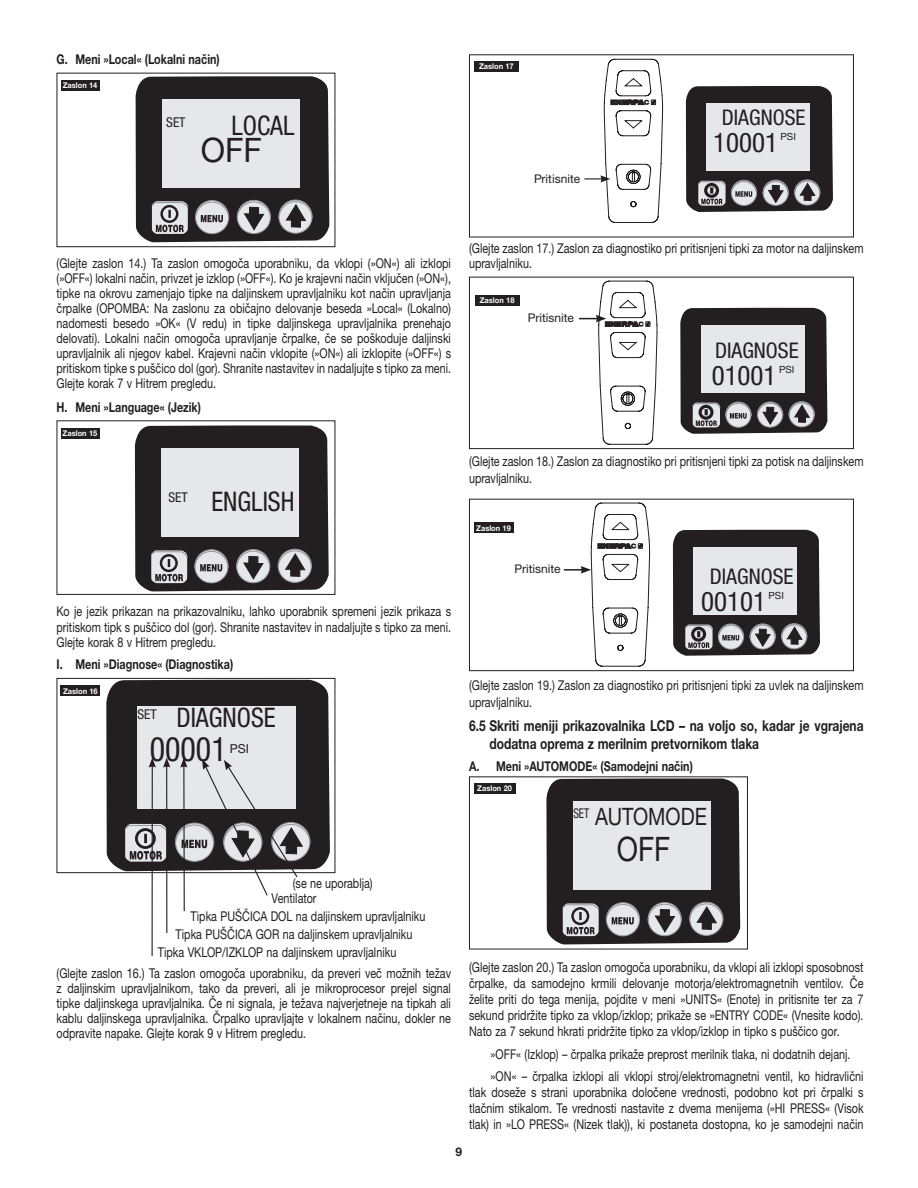
<style>
.page{position:relative;width:918px;height:1188px;background:#fff}
.page>*{position:absolute;margin:0;border:0;box-sizing:border-box;transform-origin:0 0}
.t1{font:condensed 33.75px "Helvetica Neue LTW1 G";color:#231f20;scale:.95 1}
.t2{font:33.75px "Helvetica Neue LTW1 G";color:#231f20;scale:.95 1}
.t3{font:33.75px "Helvetica Neue LTW1 G";color:#231f20;scale:.83 1}
.t4{font:condensed 27px "Helvetica Neue LTW1 G";color:#231f20;scale:.95 1}
.t5{font:condensed 27px "Helvetica Neue LTW1 G";color:#231f20}
.t6{font:24px "Helvetica Neue LTW1 G";color:#231f20;scale:.83 1}
.t7{font:condensed 21.6px "Helvetica Neue LTW1 G";color:#231f20}
.Subtitle{font:700 15px/18px "Helvetica Neue LTW1 G";color:#231f20;scale:.8 1}
.TEXT{font:13.5px/15px "Helvetica Neue LTW1 G";color:#231f20;text-align:justify;scale:.8 1}
.Subtitle-2{font:700 13.5px "Helvetica Neue LTW1 G";color:#231f20;scale:.8 1}
.Numbers{font:700 13.5px "Helvetica Neue LTW1 G";color:#231f20;scale:.8 1}
.t8{font:condensed 13.5px "Helvetica Neue LTW1 G";color:#231f20}
.t9{font:12.3px "Helvetica Neue LTW1 G";color:#231f20}
.t10{font:12px "Helvetica Neue LTW1 G";color:#231f20}
.t11{font:700 12px "Helvetica Neue LTW1 G";color:#231f20}
.t12{font:9.9px "Helvetica Neue LTW1 G";color:#231f20}
.t13{font:700 7.8px "Helvetica Neue LTW1 G";color:#fff;scale:.95 1}
</style>
<div class="page">
<svg style="left:136px;top:76px;width:193px;height:166px"></svg>
<div style="left:57px;top:73px;width:278px;height:174px;border:1px solid #231f20"></div>
<svg style="left:135px;top:425px;width:194px;height:166px"></svg>
<div style="left:57px;top:420px;width:278px;height:175px;border:1px solid #231f20"></div>
<div style="left:57px;top:678px;width:278px;height:195px;border:1px solid #231f20"></div>
<svg style="left:686px;top:86px;width:147px;height:126px"></svg>
<div style="left:469px;top:54px;width:385px;height:183px;border:1px solid #231f20"></div>
<svg style="left:680px;top:308px;width:147px;height:126px"></svg>
<div style="left:469px;top:277px;width:385px;height:172px;border:1px solid #231f20"></div>
<svg style="left:673px;top:530px;width:147px;height:126px"></svg>
<div style="left:469px;top:499px;width:385px;height:172px;border:1px solid #231f20"></div>
<svg style="left:546px;top:778px;width:194px;height:166px"></svg>
<div style="left:469px;top:776px;width:279px;height:173px;border:1px solid #231f20"></div>
<div style="left:61px;top:428px;width:38px;height:11px;background:#231f20"></div>
<div style="left:61px;top:80px;width:38px;height:11px;background:#231f20"></div>
<hr style="left:183px;top:765px;width:2px;height:146px;background:#231f20">
<hr style="left:166px;top:765px;width:1px;height:168px;background:#231f20">
<hr style="left:152px;top:765px;width:1px;height:191px;background:#231f20">
<svg style="left:106px;top:680px;width:224px;height:217px"></svg>
<div style="left:61px;top:686px;width:39px;height:10px;background:#231f20"></div>
<div style="left:474px;top:61px;width:45px;height:11px;background:#231f20"></div>
<svg style="left:584px;top:59px;width:79px;height:164px"></svg>
<svg style="left:579px;top:281px;width:79px;height:164px"></svg>
<div style="left:475px;top:295px;width:44px;height:11px;background:#231f20"></div>
<svg style="left:564px;top:503px;width:86px;height:164px"></svg>
<div style="left:474px;top:523px;width:39px;height:10px;background:#231f20"></div>
<div style="left:474px;top:783px;width:41px;height:11px;background:#231f20"></div>
<p class="Subtitle-2" style="left:57px;top:51px;width:205px">G. Meni »Local« (Lokalni način)</p>
<p class="t13" style="left:63px;top:81px;width:38px">Zaslon 14</p>
<p class="t8" style="left:166px;top:114px;width:21px">SET</p>
<p class="t4" style="left:231px;top:109px;width:68px">LOCAL</p>
<p class="t2" style="left:201px;top:129px;width:66px">OFF</p>
<p class="t13" style="left:479px;top:61px;width:38px">Zaslon 17</p>
<p class="t10" style="left:534px;top:172px;width:48px">Pritisnite</p>
<p class="t7" style="left:722px;top:105px;width:85px">DIAGNOSE</p>
<p class="t5" style="left:713px;top:127px;width:66px">10001</p>
<p class="t12" style="left:781px;top:130px;width:17px">PSI</p>
<p class="TEXT" style="left:57px;top:256px;width:495px">(Glejte zaslon 14.) Ta zaslon omogoča uporabniku, da vklopi (»ON«) ali izklopi (»OFF«) lokalni način, privzet je izklop (»OFF«). Ko je krajevni način vključen (»ON«), tipke na okrovu zamenjajo tipke na daljinskem upravljalniku kot način upravljanja črpalke (OPOMBA: Na zaslonu za običajno delovanje beseda »Local« (Lokalno) nadomesti besedo »OK« (V redu) in tipke daljinskega upravljalnika prenehajo delovati). Lokalni način omogoča upravljanje črpalke, če se poškoduje daljinski upravljalnik ali njegov kabel. Krajevni način vklopite (»ON«) ali izklopite (»OFF«) s pritiskom tipke s puščico dol (gor). Shranite nastavitev in nadaljujte s tipko za meni.<br>Glejte korak 7 v Hitrem pregledu.</p>
<p class="Subtitle-2" style="left:57px;top:399px;width:182px">H. Meni »Language« (Jezik)</p>
<p class="t13" style="left:63px;top:428px;width:38px">Zaslon 15</p>
<p class="t4" style="left:169px;top:485px;width:134px"><sup>SET</sup> ENGLISH</p>
<p class="TEXT" style="left:57px;top:604px;width:495px;line-height:15.5px">Ko je jezik prikazan na prikazovalniku, lahko uporabnik spremeni jezik prikaza s pritiskom tipk s puščico dol (gor). Shranite nastavitev in nadaljujte s tipko za meni.<br>Glejte korak 8 v Hitrem pregledu.</p>
<p class="Subtitle-2" style="left:57px;top:656px;width:222px">I. Meni »Diagnose« (Diagnostika)</p>
<p class="t13" style="left:63px;top:686px;width:38px">Zaslon 16</p>
<p class="t4" style="left:137px;top:702px;width:147px"><sup>SET</sup> DIAGNOSE</p>
<p class="t1" style="left:150px;top:729px;width:82px">00001</p>
<p class="t9" style="left:230px;top:741px;width:21px">PSI</p>
<p class="TEXT" style="left:293px;top:876px;width:101px">(se ne uporablja)</p>
<p class="TEXT" style="left:272px;top:891px;width:58px">Ventilator</p>
<p class="TEXT" style="left:191px;top:909px;width:295px">Tipka PUŠČICA DOL na daljinskem upravljalniku</p>
<p class="TEXT" style="left:176px;top:927px;width:298px">Tipka PUŠČICA GOR na daljinskem upravljalniku</p>
<p class="TEXT" style="left:158px;top:945px;width:300px">Tipka VKLOP/IZKLOP na daljinskem upravljalniku</p>
<p class="TEXT" style="left:57px;top:966px;width:495px">(Glejte zaslon 16.) Ta zaslon omogoča uporabniku, da preveri več možnih težav z daljinskim upravljalnikom, tako da preveri, ali je mikroprocesor prejel signal tipke daljinskega upravljalnika. Če ni signala, je težava najverjetneje na tipkah ali kablu daljinskega upravljalnika. Črpalko upravljajte v lokalnem načinu, dokler ne odpravite napake. Glejte korak 9 v Hitrem pregledu.</p>
<p class="TEXT" style="left:469px;top:241px;width:495px">(Glejte zaslon 17.) Zaslon za diagnostiko pri pritisnjeni tipki za motor na daljinskem upravljalniku.</p>
<p class="t13" style="left:480px;top:295px;width:38px">Zaslon 18</p>
<p class="t10" style="left:528px;top:311px;width:48px">Pritisnite</p>
<p class="t7" style="left:715px;top:338px;width:85px">DIAGNOSE</p>
<p class="t5" style="left:712px;top:360px;width:66px">01001</p>
<p class="t12" style="left:779px;top:364px;width:17px">PSI</p>
<p class="TEXT" style="left:469px;top:453px;width:495px;line-height:16.2px">(Glejte zaslon 18.) Zaslon za diagnostiko pri pritisnjeni tipki za potisk na daljinskem upravljalniku.</p>
<p class="t13" style="left:476px;top:523px;width:38px">Zaslon 19</p>
<p class="t10" style="left:515px;top:562px;width:48px">Pritisnite</p>
<p class="t7" style="left:710px;top:564px;width:85px">DIAGNOSE</p>
<p class="t5" style="left:701px;top:586px;width:66px">00101</p>
<p class="t12" style="left:769px;top:589px;width:17px">PSI</p>
<p class="TEXT" style="left:469px;top:677px;width:495px;line-height:16.2px">(Glejte zaslon 19.) Zaslon za diagnostiko pri pritisnjeni tipki za uvlek na daljinskem upravljalniku.</p>
<p class="Subtitle" style="left:489px;top:716px;width:469px;text-indent:-20px">6.5 Skriti meniji prikazovalnika LCD – na voljo so, kadar je vgrajena dodatna oprema z merilnim pretvornikom tlaka</p>
<p class="Numbers" style="left:469px;top:758px;width:281px">A. Meni »AUTOMODE« (Samodejni način)</p>
<p class="t13" style="left:477px;top:784px;width:38px">Zaslon 20</p>
<p class="t6" style="left:573px;top:801px;width:162px"><sup>SET</sup> AUTOMODE</p>
<p class="t3" style="left:617px;top:828px;width:66px">OFF</p>
<p class="TEXT" style="left:469px;top:959px;width:495px;line-height:16.2px">(Glejte zaslon 20.) Ta zaslon omogoča uporabniku, da vklopi ali izklopi sposobnost črpalke, da samodejno krmili delovanje motorja/elektromagnetnih ventilov. Če želite priti do tega menija, pojdite v meni »UNITS« (Enote) in pritisnite ter za 7 sekund pridržite tipko za vklop/izklop; prikaže se »ENTRY CODE« (Vnesite kodo).<br>Nato za 7 sekund hkrati pridržite tipko za vklop/izklop in tipko s puščico gor.</p>
<p class="TEXT" style="left:491px;top:1046px;width:451px">»OFF« (Izklop) – črpalka prikaže preprost merilnik tlaka, ni dodatnih dejanj.</p>
<p class="TEXT" style="left:469px;top:1068px;width:495px;line-height:16.2px;text-indent:22px">»ON« – črpalka izklopi ali vklopi stroj/elektromagnetni ventil, ko hidravlični tlak doseže s strani uporabnika določene vrednosti, podobno kot pri črpalki s tlačnim stikalom. Te vrednosti nastavite z dvema menijema (»HI PRESS« (Visok tlak) in »LO PRESS« (Nizek tlak)), ki postaneta dostopna, ko je samodejni način</p>
<p class="t11" style="left:456px;top:1144px;width:8px">9</p>
</div>
